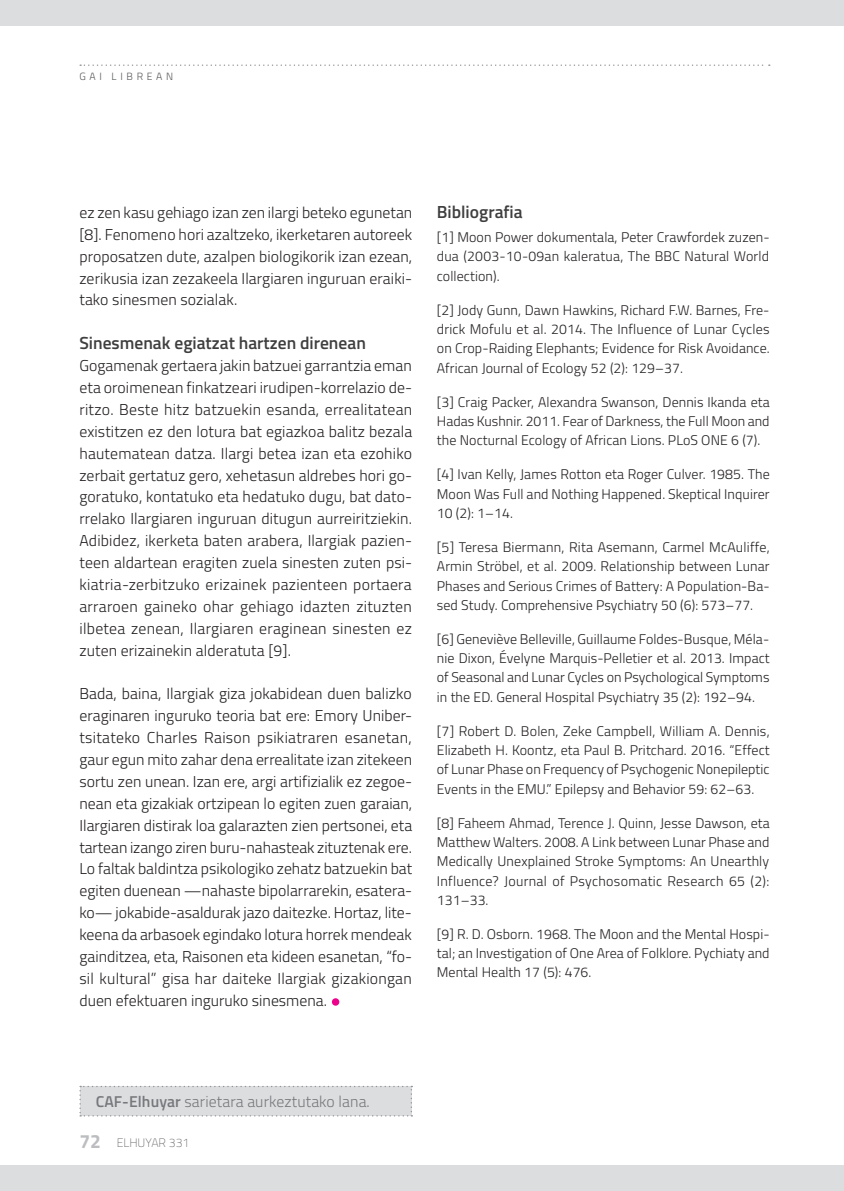
<style>
.page{position:relative;width:844px;height:1191px;background:#fff}
.page>*{position:absolute;margin:0;border:0;box-sizing:border-box;transform-origin:0 0}
.t1{font:600 17.5px "Titillium";color:#3e3e3f}
.t2{font:300 15.75px/21.9px "Titillium";letter-spacing:.005em;color:#231f20;text-align:justify}
.t3{font:300 15.75px "Titillium";letter-spacing:.005em;color:#76787b}
.t4{font:300 14px/19.2px "Titillium";letter-spacing:.005em;color:#231f20;text-align:justify}
.t5{font:100 12.25px "Titillium";color:#57585a}
.t6{font:300 10.5px "Titillium";letter-spacing:.35em;color:#57585a}
.s1{font-weight:600}
.s2{font-weight:700;font-size:19.25px;color:#bcbdc0}
</style>
<div class="page">
<div style="left:0;top:0;width:843px;height:26px;background:#dcdddf"></div>
<svg style="left:80px;top:64px;width:689px;height:2px"></svg>
<div style="left:0;top:1165px;width:843px;height:26px;background:#dcdddf"></div>
<div style="left:332px;top:998px;width:7px;height:7px;background:#ed028c;border-radius:50%"></div>
<div style="left:79px;top:1085px;width:333px;height:31px;background:#dcdddf"></div>
<p class="t6" style="left:79px;top:68px;width:95px">GAI LIBREAN</p>
<p class="t2" style="left:79px;top:201px;width:334px">ez zen kasu gehiago izan zen ilargi beteko egunetan [8]. Fenomeno hori azaltzeko, ikerketaren autoreek proposatzen dute, azalpen biologikorik izan ezean, zerikusia izan zezakeela Ilargiaren inguruan eraiki&shy;tako sinesmen sozialak.</p>
<p class="t1" style="left:79px;top:330px;width:288px">Sinesmenak egiatzat hartzen direnean</p>
<p class="t2" style="left:79px;top:354px;width:334px">Gogamenak gertaera jakin batzuei garrantzia eman eta oroimenean finkatzeari irudipen-korrelazio de&shy;ritzo. Beste hitz batzuekin esanda, errealitatean existitzen ez den lotura bat egiazkoa balitz bezala hautematean datza. Ilargi betea izan eta ezohiko zerbait gertatuz gero, xehetasun aldrebes hori go&shy;goratuko, kontatuko eta hedatuko dugu, bat dato&shy;rrelako Ilargiaren inguruan ditugun aurreiritziekin.<br>Adibidez, ikerketa baten arabera, Ilargiak pazien&shy;teen aldartean eragiten zuela sinesten zuten psi&shy;kiatria-zerbitzuko erizainek pazienteen portaera arraroen gaineko ohar gehiago idazten zituzten ilbetea zenean, Ilargiaren eraginean sinesten ez zuten erizainekin alderatuta [9].</p>
<p class="t2" style="left:79px;top:682px;width:334px">Bada, baina, Ilargiak giza jokabidean duen balizko eraginaren inguruko teoria bat ere: Emory Uniber&shy;tsitateko Charles Raison psikiatraren esanetan, gaur egun mito zahar dena errealitate izan zitekeen sortu zen unean. Izan ere, argi artifizialik ez zegoe&shy;nean eta gizakiak ortzipean lo egiten zuen garaian, Ilargiaren distirak loa galarazten zien pertsonei, eta tartean izango ziren buru-nahasteak zituztenak ere.<br>Lo faltak baldintza psikologiko zehatz batzuekin bat egiten duenean —nahaste bipolarrarekin, esatera&shy;ko— jokabide-asaldurak jazo daitezke. Hortaz, lite&shy;keena da arbasoek egindako lotura horrek mendeak gainditzea, eta, Raisonen eta kideen esanetan, “fo&shy;sil kultural” gisa har daiteke Ilargiak gizakiongan duen efektuaren inguruko sinesmena.</p>
<p class="t1" style="left:437px;top:199px;width:87px">Bibliografia</p>
<p class="t4" style="left:437px;top:227px;width:334px">[1] Moon Power dokumentala, Peter Crawfordek zuzen&shy;dua (2003-10-09an kaleratua, The BBC Natural World collection).</p>
<p class="t4" style="left:437px;top:299px;width:334px">[2] Jody Gunn, Dawn Hawkins, Richard F.W. Barnes, Fre&shy;drick Mofulu et al. 2014. The Influence of Lunar Cycles on Crop-Raiding Elephants; Evidence for Risk Avoidance.<br>African Journal of Ecology 52 (2): 129–37.</p>
<p class="t4" style="left:437px;top:391px;width:334px">[3] Craig Packer, Alexandra Swanson, Dennis Ikanda eta Hadas Kushnir. 2011. Fear of Darkness, the Full Moon and the Nocturnal Ecology of African Lions. PLoS ONE 6 (7).</p>
<p class="t4" style="left:437px;top:464px;width:334px">[4] Ivan Kelly, James Rotton eta Roger Culver. 1985. The Moon Was Full and Nothing Happened. Skeptical Inquirer 10 (2): 1–14.</p>
<p class="t4" style="left:437px;top:537px;width:334px">[5] Teresa Biermann, Rita Asemann, Carmel McAuliffe, Armin Ströbel, et al. 2009. Relationship between Lunar Phases and Serious Crimes of Battery: A Population-Ba&shy;sed Study. Comprehensive Psychiatry 50 (6): 573–77.</p>
<p class="t4" style="left:437px;top:628px;width:334px">[6] Geneviève Belleville, Guillaume Foldes-Busque, Méla&shy;nie Dixon, Évelyne Marquis-Pelletier et al. 2013. Impact of Seasonal and Lunar Cycles on Psychological Symptoms in the ED. General Hospital Psychiatry 35 (2): 192–94.</p>
<p class="t4" style="left:437px;top:720px;width:334px">[7] Robert D. Bolen, Zeke Campbell, William A. Dennis, Elizabeth H. Koontz, eta Paul B. Pritchard. 2016. “Effect of Lunar Phase on Frequency of Psychogenic Nonepileptic Events in the EMU.” Epilepsy and Behavior 59: 62–63.</p>
<p class="t4" style="left:437px;top:812px;width:334px">[8] Faheem Ahmad, Terence J. Quinn, Jesse Dawson, eta Matthew Walters. 2008. A Link between Lunar Phase and Medically Unexplained Stroke Symptoms: An Unearthly Influence? Journal of Psychosomatic Research 65 (2):<br>131–33.</p>
<p class="t4" style="left:437px;top:923px;width:334px">[9] R. D. Osborn. 1968. The Moon and the Mental Hospi&shy;tal; an Investigation of One Area of Folklore. Pychiaty and Mental Health 17 (5): 476.</p>
<p class="t3" style="left:96px;top:1090px;width:275px"><span class="s1">CAF-Elhuyar</span> sarietara aurkeztutako lana.</p>
<p class="t5" style="left:79px;top:1133px;width:111px"><span class="s2">72</span> ELHUYAR 331</p>
</div>
